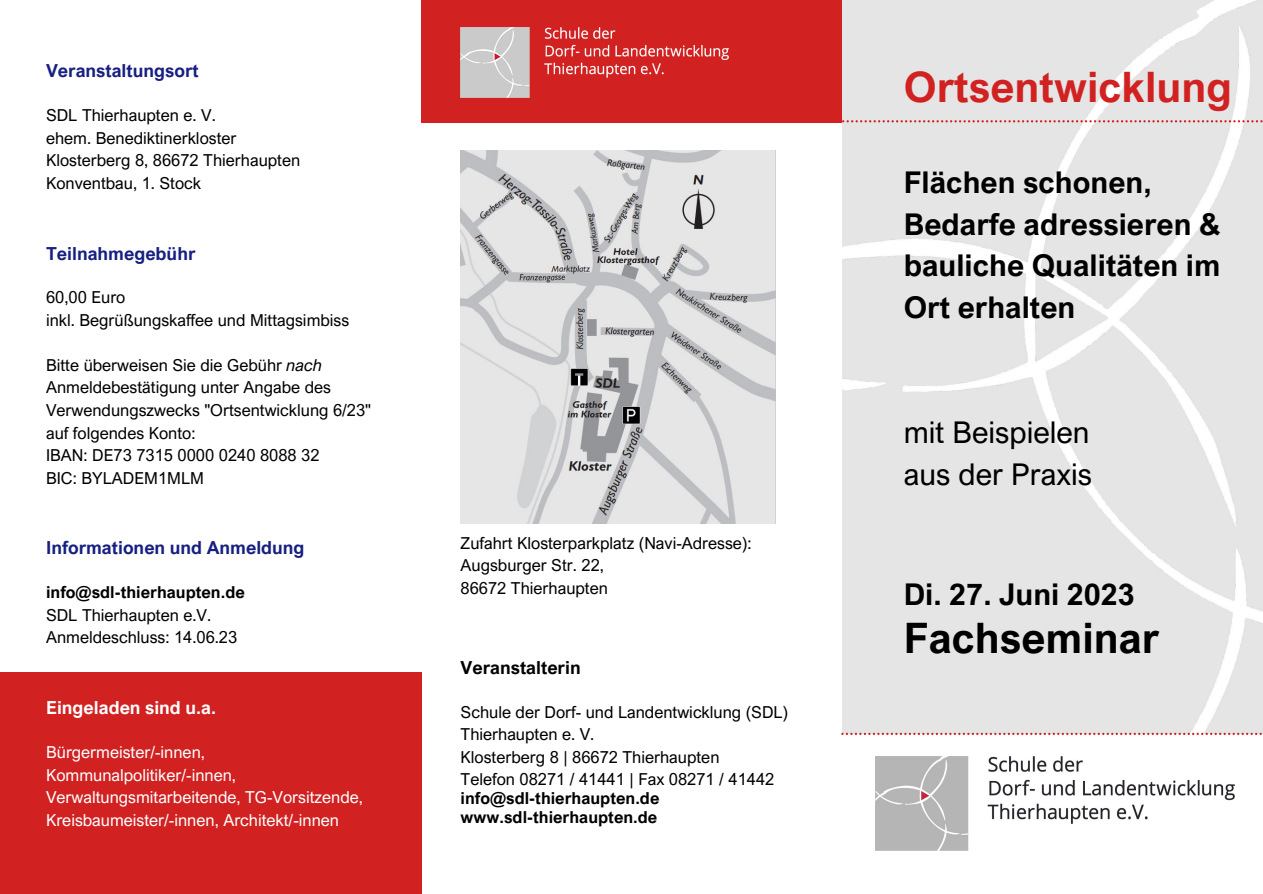
<style>
.page{position:relative;width:1263px;height:894px;background:#fff}
.page>*{position:absolute;margin:0;border:0;box-sizing:border-box;transform-origin:0 0}
.t1{font:700 42px "Arial Nova";color:#d12121}
.t2{font:700 42px "Arial Nova";color:#000}
.t3{font:700 30px/41.5px "Arial Nova";color:#000}
.t4{font:30px "Arial Nova";color:#000}
.t5{font:700 18px "Arial Nova";color:#171f80}
.t6{font:700 18px "Arial Nova";color:#fff}
.t7{font:700 18px "Arial Nova";color:#000}
.t8{font:16.5px/22.5px "Arial Nova";color:#000}
.t9{font:16.5px/22.5px "Arial Nova";color:#fff}
.t10{font:700 16.5px "Arial Nova";color:#000}
.s1{font-style:italic}
</style>
<div class="page">
<div style="left:0;top:672px;width:421px;height:221px;background:#d12121"></div>
<div style="left:421px;top:0;width:421px;height:123px;background:#d12121"></div>
<img style="left:461px;top:28px;width:267px;height:70px">
<img style="left:461px;top:151px;width:314px;height:372px">
<svg style="left:841px;top:732px;width:422px;height:2px"></svg>
<img style="left:875px;top:756px;width:359px;height:93px">
<svg style="left:842px;top:120px;width:421px;height:2px"></svg>
<p class="t5" style="left:46px;top:59px;width:154px">Veranstaltungsort</p>
<p class="t8" style="left:46px;top:104px;width:171px">SDL Thierhaupten e. V.</p>
<p class="t8" style="left:46px;top:126px;width:192px">ehem. Benediktinerkloster</p>
<p class="t8" style="left:46px;top:149px;width:256px">Klosterberg 8, 86672 Thierhaupten</p>
<p class="t8" style="left:46px;top:171px;width:157px">Konventbau, 1. Stock</p>
<p class="t5" style="left:46px;top:242px;width:151px">Teilnahmegebühr</p>
<p class="t8" style="left:46px;top:286px;width:81px">60,00 Euro</p>
<p class="t8" style="left:46px;top:308px;width:305px">inkl. Begrüßungskaffee und Mittagsimbiss</p>
<p class="t8" style="left:46px;top:353px;width:327px">Bitte überweisen Sie die Gebühr <span class="s1">nach </span>Anmeldebestätigung unter Angabe des Verwendungszwecks "Ortsentwicklung 6/23" auf folgendes Konto:</p>
<p class="t8" style="left:46px;top:443px;width:275px">IBAN: DE73 7315 0000 0240 8088 32</p>
<p class="t8" style="left:46px;top:466px;width:159px">BIC: BYLADEM1MLM</p>
<p class="t5" style="left:46px;top:536px;width:260px">Informationen und Anmeldung</p>
<p class="t10" style="left:46px;top:582px;width:200px">info@sdl-thierhaupten.de</p>
<p class="t8" style="left:46px;top:603px;width:167px">SDL Thierhaupten e.V.</p>
<p class="t8" style="left:46px;top:625px;width:193px">Anmeldeschluss: 14.06.23</p>
<p class="t6" style="left:46px;top:696px;width:171px">Eingeladen sind u.a.</p>
<p class="t9" style="left:46px;top:740px;width:160px">Bürgermeister/-innen,</p>
<p class="t9" style="left:46px;top:763px;width:318px">Kommunalpolitiker/-innen,<br>Verwaltungsmitarbeitende, TG-Vorsitzende,<br>Kreisbaumeister/-innen, Architekt/-innen</p>
<p class="t8" style="left:461px;top:531px;width:292px">Zufahrt Klosterparkplatz (Navi-Adresse):<br>Augsburger Str. 22,</p>
<p class="t8" style="left:461px;top:576px;width:149px">86672 Thierhaupten</p>
<p class="t7" style="left:461px;top:655px;width:122px">Veranstalterin</p>
<p class="t8" style="left:461px;top:700px;width:329px">Schule der Dorf- und Landentwicklung (SDL)<br>Thierhaupten e. V.</p>
<p class="t8" style="left:461px;top:745px;width:260px">Klosterberg 8 | 86672 Thierhaupten</p>
<p class="t8" style="left:461px;top:767px;width:315px">Telefon 08271 / 41441 | Fax 08271 / 41442</p>
<p class="t10" style="left:461px;top:807px;width:198px">www.sdl-thierhaupten.de</p>
<p class="t10" style="left:461px;top:787px;width:200px">info@sdl-thierhaupten.de</p>
<p class="t1" style="left:904px;top:61px;width:330px">Ortsentwicklung</p>
<p class="t3" style="left:904px;top:161px;width:318px">Flächen schonen,<br>Bedarfe adressieren &amp;</p>
<p class="t3" style="left:904px;top:244px;width:318px">bauliche Qualitäten im<br>Ort erhalten</p>
<p class="t4" style="left:904px;top:413px;width:187px">mit Beispielen</p>
<p class="t4" style="left:904px;top:455px;width:190px">aus der Praxis</p>
<p class="t3" style="left:904px;top:573px;width:233px">Di. 27. Juni 2023</p>
<p class="t2" style="left:904px;top:611px;width:257px">Fachseminar</p>
</div>
